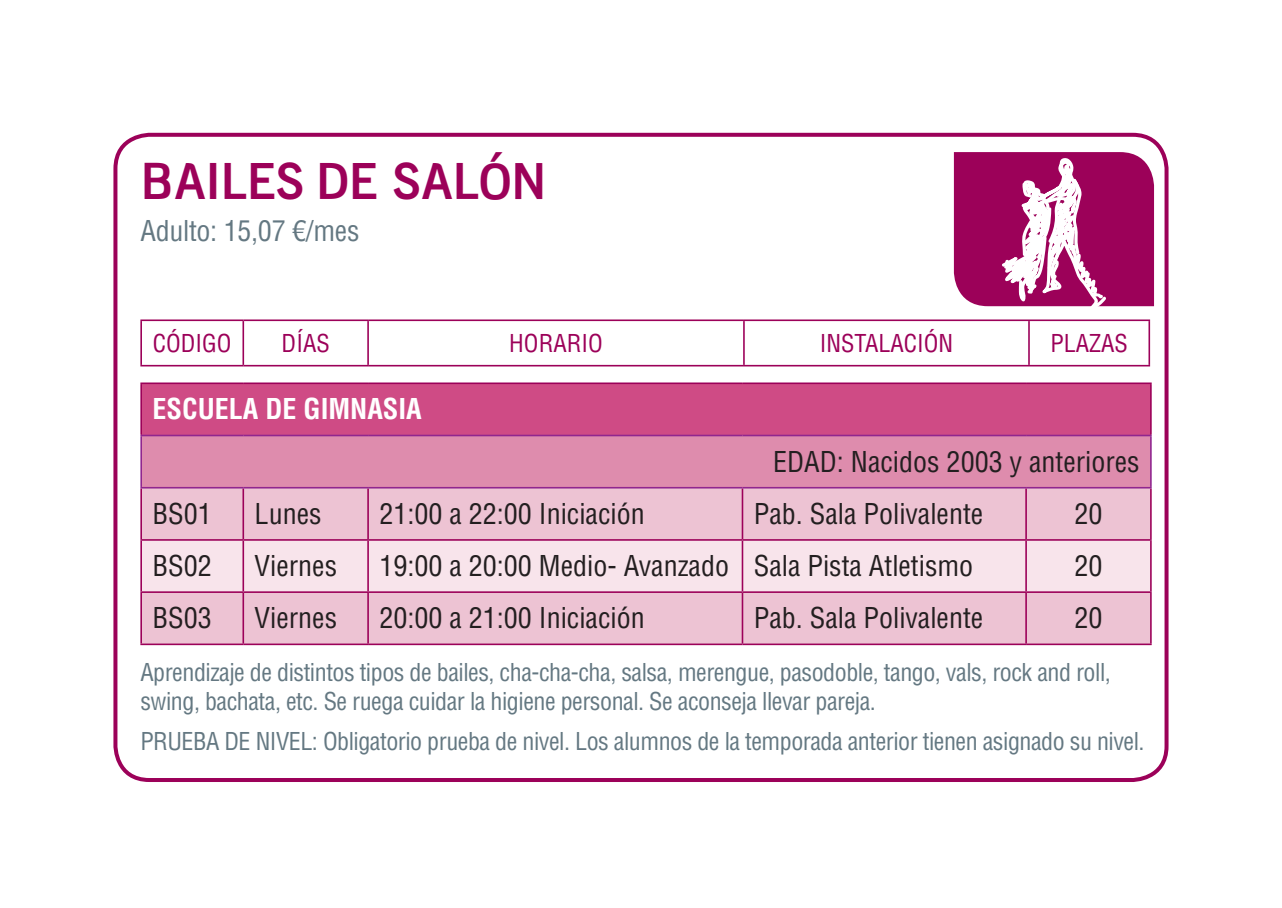
<style>
.page{position:relative;width:1282px;height:908px;background:#fff}
.page>*{position:absolute;margin:0;border:0;box-sizing:border-box;transform-origin:0 0}
.t1{font:48px "VSV Alergia Bold";color:#9c0159}
.t2{font:condensed 28px "Helvetica LT Std";color:#231f20}
.t3{font:condensed 28px "Helvetica LT Std";letter-spacing:-.01em;color:#647882}
.t4{font:700 condensed 28px "Helvetica LT Std";color:#fff}
.t5{font:condensed 24px/28.8px "Helvetica LT Std";letter-spacing:-.02em;color:#647882}
.t6{font:condensed 24px "Helvetica LT Std";color:#9c0159}
</style>
<div class="page">
<div style="left:113px;top:133px;width:1055px;height:648px;border:4px solid #9c0159;border-radius:34px"></div>
<svg style="left:142px;top:321px;width:1006px;height:44px"></svg>
<hr style="left:140px;top:319px;width:103px;height:2px;background:#9c0159">
<hr style="left:140px;top:321px;width:2px;height:44px;background:#9c0159">
<hr style="left:243px;top:319px;width:125px;height:2px;background:#9c0159">
<hr style="left:242px;top:321px;width:2px;height:44px;background:#9c0159">
<hr style="left:368px;top:319px;width:376px;height:2px;background:#9c0159">
<hr style="left:367px;top:321px;width:2px;height:44px;background:#9c0159">
<hr style="left:744px;top:319px;width:284px;height:2px;background:#9c0159">
<hr style="left:743px;top:321px;width:1px;height:44px;background:#9c0159">
<hr style="left:1028px;top:319px;width:121px;height:2px;background:#9c0159">
<hr style="left:1028px;top:321px;width:1px;height:44px;background:#9c0159">
<hr style="left:1148px;top:321px;width:1px;height:44px;background:#9c0159">
<hr style="left:140px;top:365px;width:103px;height:1px;background:#9c0159">
<hr style="left:243px;top:365px;width:125px;height:1px;background:#9c0159">
<hr style="left:368px;top:365px;width:376px;height:1px;background:#9c0159">
<hr style="left:744px;top:365px;width:284px;height:1px;background:#9c0159">
<hr style="left:1028px;top:365px;width:121px;height:1px;background:#9c0159">
<div style="left:141px;top:383px;width:1009px;height:52px;background:#cf4b85"></div>
<div style="left:141px;top:435px;width:1009px;height:52px;background:#de8cad"></div>
<div style="left:142px;top:488px;width:1007px;height:155px;background:#edc3d3"></div>
<div style="left:142px;top:540px;width:1007px;height:51px;background:#f8e4eb"></div>
<hr style="left:242px;top:488px;width:2px;height:51px;background:#9c0159">
<hr style="left:367px;top:488px;width:2px;height:51px;background:#9c0159">
<hr style="left:741px;top:488px;width:2px;height:51px;background:#9c0159">
<hr style="left:1025px;top:488px;width:1px;height:51px;background:#9c0159">
<hr style="left:140px;top:539px;width:103px;height:1px;background:#9c0159">
<hr style="left:243px;top:539px;width:125px;height:1px;background:#9c0159">
<hr style="left:242px;top:540px;width:2px;height:51px;background:#9c0159">
<hr style="left:368px;top:539px;width:374px;height:1px;background:#9c0159">
<hr style="left:367px;top:540px;width:2px;height:51px;background:#9c0159">
<hr style="left:742px;top:539px;width:284px;height:1px;background:#9c0159">
<hr style="left:741px;top:540px;width:2px;height:51px;background:#9c0159">
<hr style="left:1026px;top:539px;width:125px;height:1px;background:#9c0159">
<hr style="left:1025px;top:540px;width:1px;height:51px;background:#9c0159">
<hr style="left:140px;top:591px;width:103px;height:1px;background:#9c0159">
<hr style="left:243px;top:591px;width:125px;height:1px;background:#9c0159">
<hr style="left:242px;top:592px;width:2px;height:51px;background:#9c0159">
<hr style="left:368px;top:591px;width:374px;height:1px;background:#9c0159">
<hr style="left:367px;top:592px;width:2px;height:51px;background:#9c0159">
<hr style="left:742px;top:591px;width:284px;height:1px;background:#9c0159">
<hr style="left:741px;top:592px;width:2px;height:51px;background:#9c0159">
<hr style="left:1026px;top:591px;width:125px;height:1px;background:#9c0159">
<hr style="left:1025px;top:592px;width:1px;height:51px;background:#9c0159">
<hr style="left:140px;top:643px;width:103px;height:2px;background:#9c0159">
<hr style="left:243px;top:643px;width:125px;height:2px;background:#9c0159">
<hr style="left:368px;top:643px;width:374px;height:2px;background:#9c0159">
<hr style="left:742px;top:643px;width:284px;height:2px;background:#9c0159">
<hr style="left:1026px;top:643px;width:125px;height:2px;background:#9c0159">
<hr style="left:140px;top:382px;width:103px;height:2px;background:#9c0159">
<hr style="left:140px;top:384px;width:2px;height:50px;background:#9c0159">
<hr style="left:243px;top:382px;width:125px;height:2px;background:#9c0159">
<hr style="left:368px;top:382px;width:374px;height:2px;background:#9c0159">
<hr style="left:742px;top:382px;width:284px;height:2px;background:#9c0159">
<hr style="left:1026px;top:382px;width:125px;height:2px;background:#9c0159">
<hr style="left:1149px;top:384px;width:2px;height:50px;background:#9c0159">
<hr style="left:140px;top:488px;width:2px;height:51px;background:#9c0159">
<hr style="left:1149px;top:488px;width:2px;height:51px;background:#9c0159">
<hr style="left:140px;top:540px;width:2px;height:51px;background:#9c0159">
<hr style="left:1149px;top:540px;width:2px;height:51px;background:#9c0159">
<hr style="left:140px;top:592px;width:2px;height:51px;background:#9c0159">
<hr style="left:1149px;top:592px;width:2px;height:51px;background:#9c0159">
<hr style="left:140px;top:434px;width:103px;height:2px;background:#90268f">
<hr style="left:140px;top:436px;width:2px;height:50px;background:#90268f">
<hr style="left:243px;top:434px;width:125px;height:2px;background:#90268f">
<hr style="left:368px;top:434px;width:374px;height:2px;background:#90268f">
<hr style="left:742px;top:434px;width:284px;height:2px;background:#90268f">
<hr style="left:1026px;top:434px;width:125px;height:2px;background:#90268f">
<hr style="left:1149px;top:436px;width:2px;height:50px;background:#90268f">
<hr style="left:140px;top:486px;width:103px;height:2px;background:#90268f">
<hr style="left:243px;top:486px;width:125px;height:2px;background:#90268f">
<hr style="left:368px;top:486px;width:374px;height:2px;background:#90268f">
<hr style="left:742px;top:486px;width:284px;height:2px;background:#90268f">
<hr style="left:1026px;top:486px;width:125px;height:2px;background:#90268f">
<svg style="left:953px;top:152px;width:200px;height:155px"></svg>
<h1 class="t1" style="left:140px;top:150px;width:408px">BAILES DE SALÓN</h1>
<p class="t3" style="left:140px;top:213px;width:220px">Adulto: 15,07 €/mes</p>
<p class="t6" style="left:153px;top:328px;width:80px">CÓDIGO</p>
<p class="t6" style="left:282px;top:328px;width:50px">DÍAS</p>
<p class="t6" style="left:509px;top:328px;width:95px">HORARIO</p>
<p class="t6" style="left:819px;top:328px;width:135px">INSTALACIÓN</p>
<p class="t6" style="left:1050px;top:328px;width:79px">PLAZAS</p>
<p class="t4" style="left:152px;top:391px;width:271px">ESCUELA DE GIMNASIA</p>
<p class="t2" style="left:773px;top:443px;width:368px">EDAD: Nacidos 2003 y anteriores</p>
<p class="t2" style="left:152px;top:496px;width:61px">BS01</p>
<p class="t2" style="left:255px;top:496px;width:68px">Lunes</p>
<p class="t2" style="left:379px;top:496px;width:267px">21:00 a 22:00 Iniciación</p>
<p class="t2" style="left:753px;top:496px;width:231px">Pab. Sala Polivalente</p>
<p class="t2" style="left:1074px;top:496px;width:29px">20</p>
<p class="t2" style="left:152px;top:548px;width:61px">BS02</p>
<p class="t2" style="left:255px;top:548px;width:84px">Viernes</p>
<p class="t2" style="left:379px;top:548px;width:595px">19:00 a 20:00 Medio- Avanzado Sala Pista Atletismo</p>
<p class="t2" style="left:1074px;top:548px;width:29px">20</p>
<p class="t2" style="left:152px;top:600px;width:61px">BS03</p>
<p class="t2" style="left:255px;top:600px;width:84px">Viernes</p>
<p class="t2" style="left:379px;top:600px;width:267px">20:00 a 21:00 Iniciación</p>
<p class="t2" style="left:753px;top:600px;width:231px">Pab. Sala Polivalente</p>
<p class="t2" style="left:1074px;top:600px;width:29px">20</p>
<p class="t5" style="left:140px;top:657px;width:971px">Aprendizaje de distintos tipos de bailes, cha-cha-cha, salsa, merengue, pasodoble, tango, vals, rock and roll, swing, bachata, etc. Se ruega cuidar la higiene personal. Se aconseja llevar pareja.</p>
<p class="t5" style="left:140px;top:726px;width:1005px">PRUEBA DE NIVEL: Obligatorio prueba de nivel. Los alumnos de la temporada anterior tienen asignado su nivel.</p>
</div>
